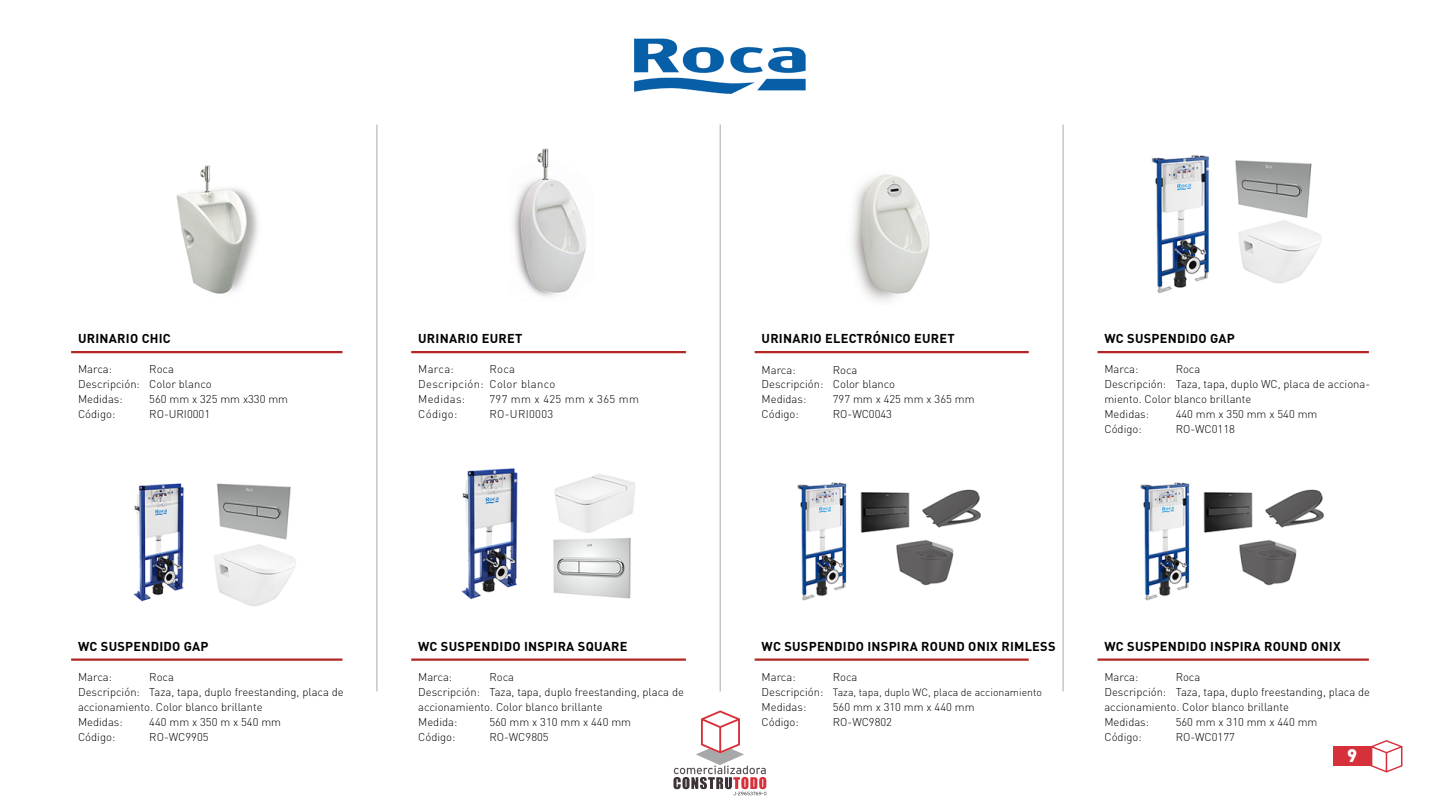
<style>
.page{position:relative;width:1440px;height:810px;background:#fff}
.page>*{position:absolute;margin:0;border:0;box-sizing:border-box;transform-origin:0 0}
.t1{font:900 18px "DIN Pro";color:#fff}
.t2{font:700 12.75px "DIN Pro";letter-spacing:.02em;color:#000}
.t3{font:300 11.25px/15px "DIN Pro";color:#000}
.t4{font:300 11.25px/15px "DIN Pro";letter-spacing:.03em;color:#000}
.t5{font:300 10.5px "DIN Pro";color:#000}
.s1{font-size:11.25px}
</style>
<div class="page">
<svg style="left:1371px;top:740px;width:32px;height:32px"></svg>
<svg style="left:674px;top:710px;width:93px;height:86px"></svg>
<hr style="left:376px;top:124px;width:2px;height:568px;background:#c7c4c4">
<hr style="left:720px;top:124px;width:1px;height:568px;background:#c7c4c4">
<hr style="left:1062px;top:124px;width:2px;height:568px;background:#c7c4c4">
<img style="left:634px;top:38px;width:172px;height:56px">
<hr style="left:71px;top:351px;width:271px;height:2px;background:#b22721">
<hr style="left:71px;top:658px;width:271px;height:3px;background:#b22721">
<hr style="left:411px;top:351px;width:275px;height:2px;background:#b22721">
<hr style="left:411px;top:658px;width:275px;height:3px;background:#b22721">
<hr style="left:755px;top:351px;width:274px;height:2px;background:#b22721">
<hr style="left:755px;top:658px;width:274px;height:3px;background:#b22721">
<hr style="left:1097px;top:351px;width:272px;height:2px;background:#b22721">
<hr style="left:1097px;top:658px;width:272px;height:3px;background:#b22721">
<div style="left:1334px;top:747px;width:37px;height:19px;background:#d6303b"></div>
<img style="left:797px;top:482px;width:184px;height:119px">
<img style="left:1140px;top:482px;width:184px;height:119px">
<img style="left:176px;top:165px;width:82px;height:129px">
<img style="left:512px;top:148px;width:74px;height:149px">
<img style="left:461px;top:468px;width:174px;height:132px">
<img style="left:133px;top:483px;width:163px;height:123px">
<img style="left:852px;top:174px;width:78px;height:128px">
<img style="left:1151px;top:155px;width:170px;height:139px">
<p class="t2" style="left:78px;top:330px;width:94px">URINARIO CHIC</p>
<p class="t2" style="left:418px;top:330px;width:106px">URINARIO EURET</p>
<p class="t2" style="left:762px;top:330px;width:195px">URINARIO ELECTRÓNICO EURET</p>
<p class="t2" style="left:1104px;top:330px;width:132px">WC SUSPENDIDO GAP</p>
<p class="t3" style="left:78px;top:361px;width:36px">Marca:</p>
<p class="t3" style="left:78px;top:361px;width:135px;text-indent:71px">Roca<br>Descripción: Color blanco<br>Medidas:</p>
<p class="t3" style="left:149px;top:391px;width:140px">560 mm x 325 mm x330 mm</p>
<p class="t3" style="left:418px;top:361px;width:37px">Marca:</p>
<p class="t4" style="left:418px;top:361px;width:139px;text-indent:71px">Roca<br>Descripción: Color blanco<br>Medidas:</p>
<p class="t4" style="left:489px;top:391px;width:151px">797 mm x 425 mm x 365 mm</p>
<p class="t3" style="left:762px;top:361px;width:36px">Marca:</p>
<p class="t3" style="left:762px;top:361px;width:135px;text-indent:71px">Roca<br>Descripción: Color blanco<br>Medidas:</p>
<p class="t3" style="left:833px;top:391px;width:143px">797 mm x 425 mm x 365 mm</p>
<p class="t3" style="left:78px;top:406px;width:39px">Código:</p>
<p class="t3" style="left:149px;top:406px;width:62px">RO-URI0001</p>
<p class="t3" style="left:418px;top:406px;width:41px">Código:</p>
<p class="t4" style="left:489px;top:406px;width:65px">RO-URI0003</p>
<p class="t3" style="left:762px;top:406px;width:39px">Código:</p>
<p class="t3" style="left:833px;top:406px;width:61px">RO-WC0043</p>
<p class="t3" style="left:1104px;top:361px;width:267px;text-indent:71px">Roca<br>Descripción: Taza, tapa, duplo WC, placa de acciona&shy;miento. Color blanco brillante<br>Medidas:</p>
<p class="t3" style="left:1104px;top:361px;width:36px">Marca:</p>
<p class="t3" style="left:1176px;top:406px;width:143px">440 mm x 350 mm x 540 mm</p>
<p class="t3" style="left:1104px;top:421px;width:39px">Código:</p>
<p class="t3" style="left:1176px;top:421px;width:61px">RO-WC0118</p>
<p class="t2" style="left:78px;top:638px;width:132px">WC SUSPENDIDO GAP</p>
<p class="t2" style="left:418px;top:638px;width:211px">WC SUSPENDIDO INSPIRA SQUARE</p>
<p class="t2" style="left:762px;top:638px;width:295px">WC SUSPENDIDO INSPIRA ROUND ONIX RIMLESS</p>
<p class="t2" style="left:1104px;top:638px;width:238px">WC SUSPENDIDO INSPIRA ROUND ONIX</p>
<p class="t3" style="left:78px;top:669px;width:267px;text-indent:71px">Roca<br>Descripción: Taza, tapa, duplo freestanding, placa de accionamiento. Color blanco brillante<br>Medidas:</p>
<p class="t3" style="left:78px;top:669px;width:36px">Marca:</p>
<p class="t3" style="left:149px;top:714px;width:133px">440 mm x 350 m x 540 mm</p>
<p class="t3" style="left:418px;top:669px;width:267px;text-indent:71px">Roca<br>Descripción: Taza, tapa, duplo freestanding, placa de accionamiento. Color blanco brillante<br>Medida:</p>
<p class="t3" style="left:418px;top:669px;width:36px">Marca:</p>
<p class="t3" style="left:489px;top:714px;width:143px">560 mm x 310 mm x 440 mm</p>
<p class="t3" style="left:762px;top:669px;width:36px">Marca:</p>
<p class="t3" style="left:833px;top:669px;width:26px">Roca</p>
<p class="t5" style="left:762px;top:685px;width:282px"><span class="s1">Descripción:</span> Taza, tapa, duplo WC, placa de accionamiento</p>
<p class="t3" style="left:762px;top:699px;width:46px">Medidas:</p>
<p class="t3" style="left:833px;top:699px;width:143px">560 mm x 310 mm x 440 mm</p>
<p class="t3" style="left:762px;top:714px;width:39px">Código:</p>
<p class="t3" style="left:833px;top:714px;width:61px">RO-WC9802</p>
<p class="t3" style="left:1104px;top:669px;width:267px;text-indent:71px">Roca<br>Descripción: Taza, tapa, duplo freestanding, placa de accionamiento. Color blanco brillante<br>Medidas:</p>
<p class="t3" style="left:1104px;top:669px;width:36px">Marca:</p>
<p class="t3" style="left:1176px;top:714px;width:143px">560 mm x 310 mm x 440 mm</p>
<p class="t3" style="left:78px;top:729px;width:39px">Código:</p>
<p class="t3" style="left:149px;top:729px;width:61px">RO-WC9905</p>
<p class="t3" style="left:418px;top:729px;width:39px">Código:</p>
<p class="t3" style="left:489px;top:729px;width:61px">RO-WC9805</p>
<p class="t3" style="left:1104px;top:729px;width:39px">Código:</p>
<p class="t3" style="left:1176px;top:729px;width:61px">RO-WC0177</p>
<h1 class="t1" style="left:1347px;top:743px;width:12px">9</h1>
</div>
